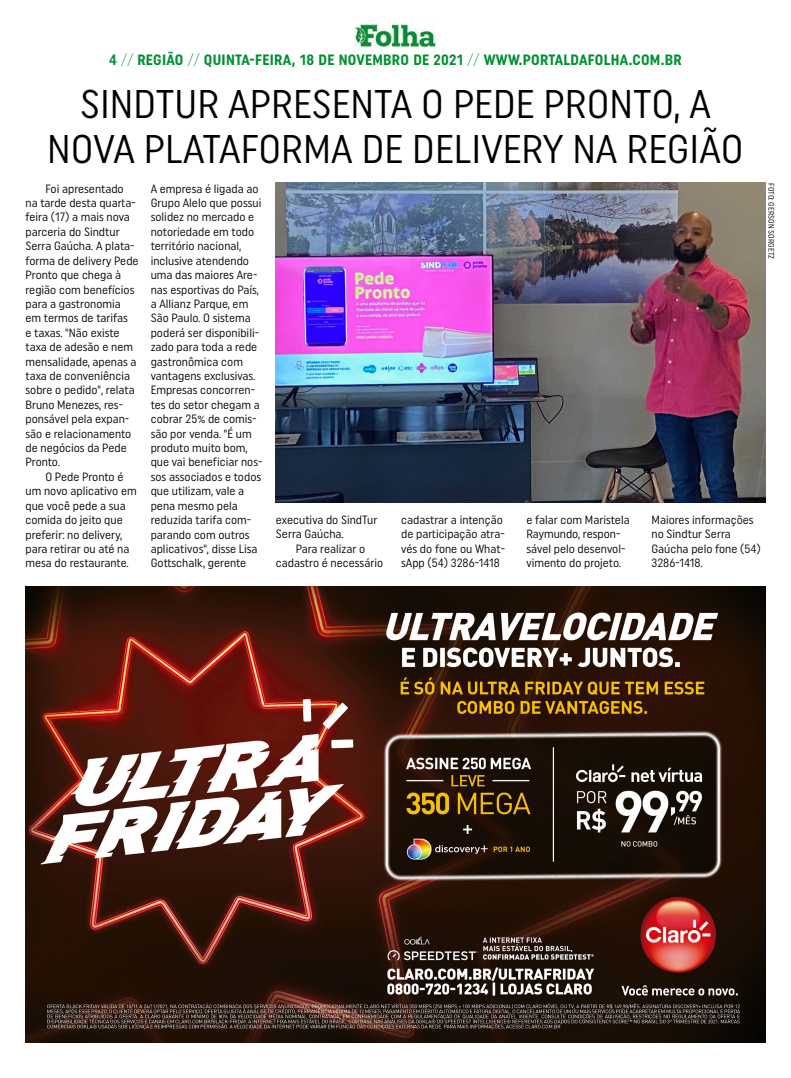
<style>
.page{position:relative;width:791px;height:1078px;background:#fff}
.page>*{position:absolute;margin:0;border:0;box-sizing:border-box;transform-origin:0 0}
.t1{font:40px/45px "Uniform Condensed";color:#000;text-align:center}
.t2{font:700 15px "Uniform Condensed";letter-spacing:.02em;color:#009032}
.t3{font:12px/14.4px "Uniform Condensed";color:#000}
.t4{font:8px "Uniform Condensed";color:#000}
.s1{font-weight:300}
</style>
<div class="page">
<img style="left:355px;top:23px;width:81px;height:25px">
<img style="left:26px;top:586px;width:739px;height:456px">
<img style="left:276px;top:183px;width:489px;height:319px">
<p class="t2" style="left:109px;top:51px;width:574px">4 <span class="s1">//</span> REGIÃO <span class="s1">//</span> QUINTA-FEIRA, 18 DE NOVEMBRO DE 2021 <span class="s1">//</span> WWW.PORTALDAFOLHA.COM.BR</p>
<h1 class="t1" style="left:47px;top:81px;width:698px">Sindtur apreSenta o pede pronto, a nova plataforma de delivery na região</h1>
<p class="t3" style="left:26px;top:181px;width:115px;text-indent:20px">foi apresentado na tarde desta quarta&shy;feira (17) a mais nova parceria do Sindtur<br>Serra gaúcha. a plata&shy;forma de delivery pede pronto que chega à região com benefícios para a gastronomia em termos de tarifas<br>e taxas. "não existe taxa de adesão e nem mensalidade, apenas a taxa de conveniência sobre o pedido", relata<br>Bruno menezes, res&shy;ponsável pela expan&shy;são e relacionamento de negócios da pede pronto.</p>
<p class="t3" style="left:26px;top:469px;width:113px;text-indent:20px">o pede pronto é um novo aplicativo em que você pede a sua comida do jeito que preferir: no delivery, para retirar ou até na mesa do restaurante.</p>
<p class="t3" style="left:151px;top:181px;width:113px">a empresa é ligada ao grupo alelo que possui solidez no mercado e notoriedade em todo território nacional, inclusive atendendo uma das maiores are&shy;nas esportivas do país, a allianz parque, em<br>São paulo. o sistema poderá ser disponibili&shy;zado para toda a rede gastronômica com vantagens exclusivas. empresas concorren&shy;tes do setor chegam a cobrar 25% de comis&shy;são por venda. "É um produto muito bom, que vai beneficiar nos&shy;sos associados e todos que utilizam, vale a pena mesmo pela reduzida tarifa com&shy;parando com outros aplicativos", disse lisa gottschalk, gerente</p>
<p class="t3" style="left:401px;top:512px;width:106px">cadastrar a intenção de participação atra&shy;vés do fone ou What&shy;sapp (54) 3286-1418</p>
<p class="t3" style="left:526px;top:512px;width:105px">e falar com maristela raymundo, respon&shy;sável pelo desenvol&shy;vimento do projeto.</p>
<p class="t3" style="left:651px;top:512px;width:111px">maiores informações no Sindtur Serra gaúcha pelo fone (54)<br>3286-1418.</p>
<p class="t3" style="left:276px;top:512px;width:103px">executiva do Sindtur<br>Serra gaúcha.</p>
<p class="t3" style="left:276px;top:540px;width:109px;text-align:center">para realizar o cadastro é necessário</p>
<p class="t4" style="left:776px;top:183px;width:78px;rotate:90deg">foto: gerSon Sorgetz</p>
</div>
